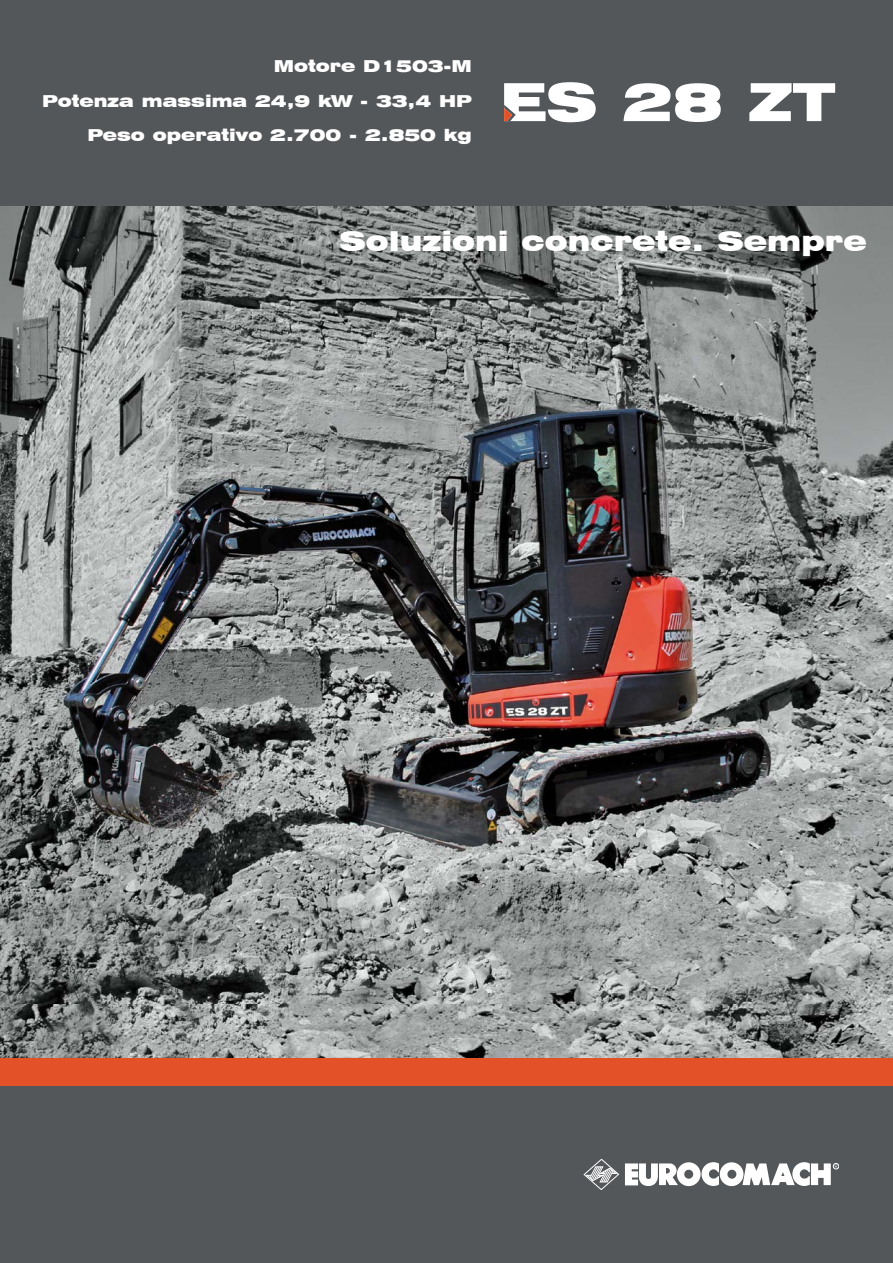
<style>
.page{position:relative;width:893px;height:1263px;background:#fff}
.page>*{position:absolute;margin:0;border:0;box-sizing:border-box;transform-origin:0 0}
.t1{font:900 expanded 52.5px "Swiss 721 BT";color:#fff}
.t2{font:900 expanded 27px "Swiss 721 BT";color:#fff}
.t3{font:900 expanded 16.5px/34.5px "Swiss 721 BT";color:#fff;text-align:right}
</style>
<div class="page">
<div style="left:0;top:0;width:893px;height:207px;background:#54575a"></div>
<div style="left:0;top:1086px;width:893px;height:177px;background:#54575a"></div>
<div style="left:0;top:1057px;width:893px;height:29px;background:#e35128"></div>
<img style="left:0;top:207px;width:893px;height:850px">
<svg style="left:504px;top:108px;width:8px;height:13px"></svg>
<svg style="left:584px;top:1159px;width:35px;height:31px"></svg>
<svg style="left:625px;top:1162px;width:214px;height:24px"></svg>
<p class="t3" style="left:42px;top:49px;width:431px">Motore D1503-M<br>Potenza massima 24,9 kW - 33,4 HP<br>Peso operativo 2.700 - 2.850 kg</p>
<h1 class="t1" style="left:500px;top:71px;width:337px">ES 28 ZT</h1>
<h2 class="t2" style="left:339px;top:225px;width:529px">Soluzioni concrete. Sempre</h2>
</div>
